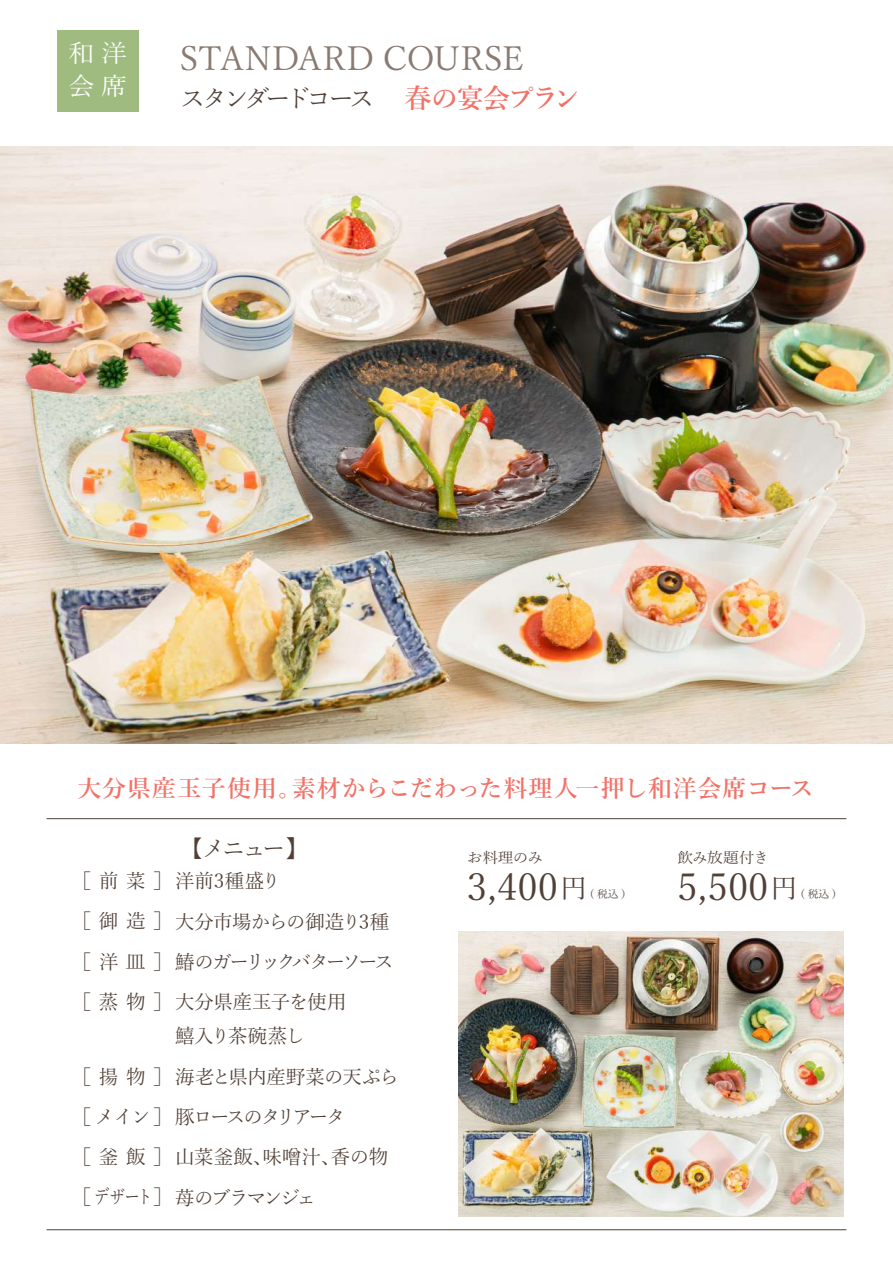
<style>
.page{position:relative;width:893px;height:1263px;background:#fff}
.page>*{position:absolute;margin:0;border:0;box-sizing:border-box;transform-origin:0 0}
.t1{font:37.35px "Yu Mincho";color:#504037}
.t2{font:33px "Yu Mincho";letter-spacing:.01em;color:#897a72}
.t3{font:600 27px "Yu Mincho";letter-spacing:-.065em;color:#f27268}
.t4{font:25.5px "Yu Mincho";letter-spacing:-.18em;color:#504037}
.t5{font:24.6px/32.8px "Yu Mincho";color:#fff;scale:1.06 1}
.t6{font:600 24px "Yu Mincho";letter-spacing:.025em;color:#f27268}
.t7{font:23.1px "Yu Mincho";color:#504037}
.t8{font:19.5px/40.3px "Yu Mincho";letter-spacing:-.045em;color:#504037}
.t9{font:14.85px "Yu Mincho";letter-spacing:-.04em;color:#504037;scale:1.06 1}
.t10{font:10.8px "Yu Mincho";color:#504037}
.s1{font-family:"Koz Go Pr 6 N"}
.s2{font-size:26.4px}
</style>
<div class="page">
<img style="left:0;top:146px;width:893px;height:598px">
<div style="left:57px;top:30px;width:82px;height:81px;background:#9fbb80"></div>
<hr style="left:47px;top:818px;width:799px;height:1px;background:#504037">
<hr style="left:47px;top:1229px;width:799px;height:1px;background:#504037">
<img style="left:458px;top:931px;width:385px;height:285px">
<p class="t5" style="left:68px;top:34px;width:57px">和 洋会 席</p>
<h2 class="t2" style="left:180px;top:28px;width:345px">STANDARD COURSE</h2>
<h3 class="t3" style="left:404px;top:83px;width:178px">春の宴会プラン</h3>
<h3 class="t4" style="left:180px;top:75px;width:196px">スタンダードコース</h3>
<p class="t6" style="left:77px;top:775px;width:738px">大分県産玉子使用。素材からこだわった料理人一押し和洋会席コース</p>
<p class="t7" style="left:179px;top:827px;width:131px"><span class="s1">【</span>メニュー】</p>
<p class="t8" style="left:72px;top:859px;width:323px">［前菜］洋前3種盛り<br>［御造］大分市場からの御造り3種［洋皿］鰆のガーリックバターソース［蒸物］大分県産玉子を使用</p>
<p class="t8" style="left:72px;top:1014px;width:329px;text-indent:103px">鱚入り茶碗蒸し<br>［揚物］海老と県内産野菜の天ぷら［メイン］豚ロースのタリアータ<br>［釜飯］山菜釜飯、味噌汁、香の物［デザート］苺のブラマンジェ</p>
<p class="t9" style="left:467px;top:844px;width:74px">お料理のみ</p>
<p class="t9" style="left:677px;top:844px;width:88px">飲み放題付き</p>
<h1 class="t1" style="left:467px;top:853px;width:122px">3,400<span class="s2">円</span></h1>
<h1 class="t1" style="left:677px;top:853px;width:122px">5,500<span class="s2">円</span></h1>
<p class="t10" style="left:590px;top:884px;width:38px">(税込)</p>
<p class="t10" style="left:800px;top:884px;width:38px">(税込)</p>
</div>
